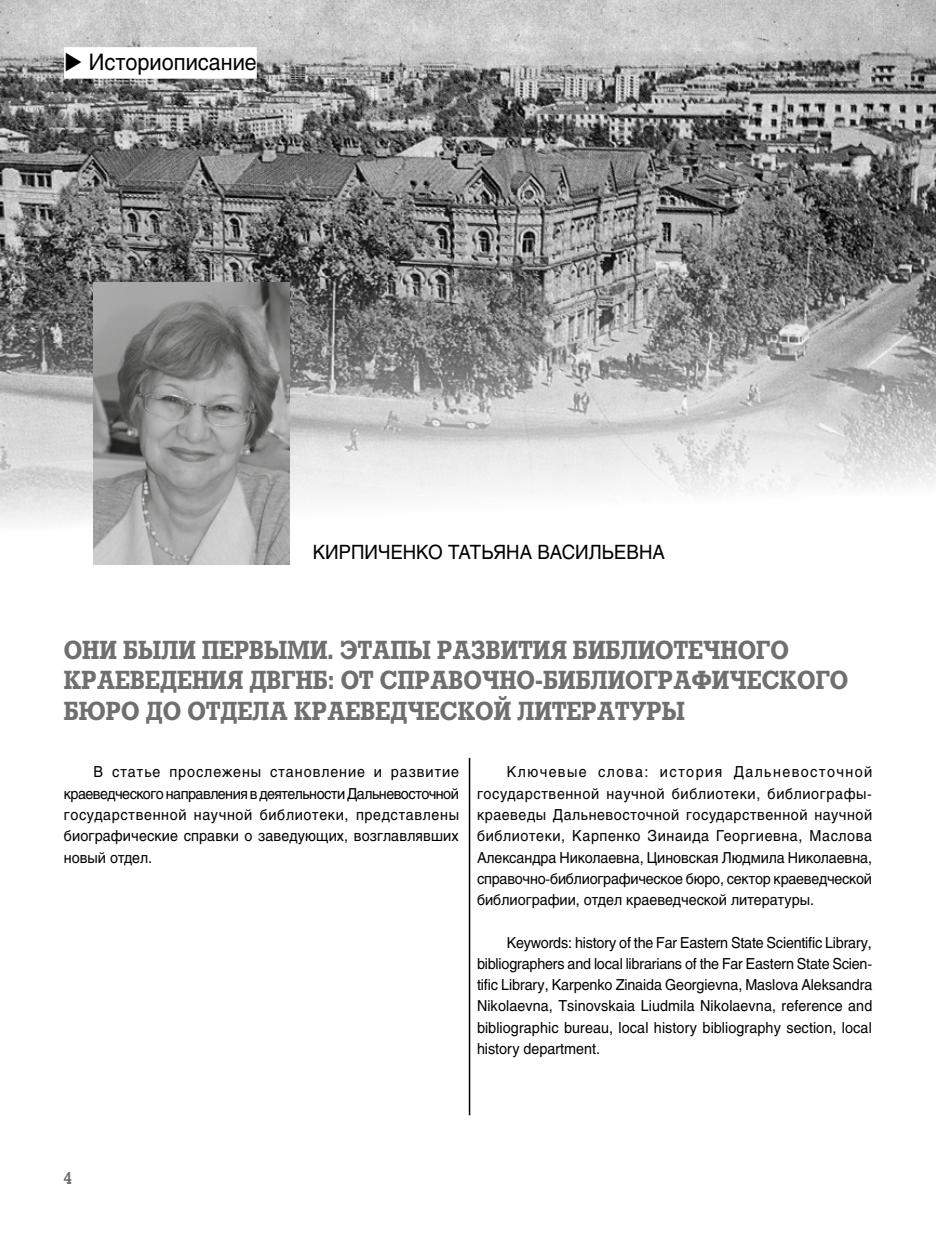
<style>
.page{position:relative;width:936px;height:1234px;background:#fff}
.page>*{position:absolute;margin:0;border:0;box-sizing:border-box;transform-origin:0 0}
.t1{font:700 25.5px/30.6px "Rodeo C";color:#706f6f;scale:.9 1}
.t2{font:22.5px "Helios C";color:#000;scale:.95 1}
.t3{font:19.5px "Helios C";color:#000;scale:.95 1}
.t4{font:700 16.5px "Rodeo C";color:#706f6f;scale:.9 1}
.t5{font:15px/21.3px "Helios C";color:#000;text-align:justify;scale:.95 1}
</style>
<div class="page">
<img style="left:0;top:0;width:935px;height:565px">
<img style="left:94px;top:282px;width:195px;height:282px">
<hr style="left:469px;top:757px;width:1px;height:357px;background:#000">
<div style="left:64px;top:47px;width:193px;height:32px;background:#fff"></div>
<h2 class="t2" style="left:64px;top:49px;width:204px">◆ Историописание</h2>
<h3 class="t3" style="left:313px;top:540px;width:372px">КИРПИЧЕНКО ТАТЬЯНА ВАСИЛЬЕВНА</h3>
<h1 class="t1" style="left:64px;top:634px;width:873px">ОНИ БЫЛИ ПЕРВЫМИ. ЭТАПЫ РАЗВИТИЯ БИБЛИОТЕЧНОГО<br>КРАЕВЕДЕНИЯ ДВГНБ: ОТ СПРАВОЧНО-БИБЛИОГРАФИЧЕСКОГО<br>БЮРО ДО ОТДЕЛА КРАЕВЕДЧЕСКОЙ ЛИТЕРАТУРЫ</h1>
<p class="t5" style="left:64px;top:761px;width:417px;text-indent:30px">В статье прослежены становление и развитие краеведческого направления в деятельности Дальневосточной государственной научной библиотеки, представлены биографические справки о заведующих, возглавлявших новый отдел.</p>
<p class="t5" style="left:477px;top:761px;width:417px;text-indent:30px">Ключевые слова: история Дальневосточной государственной научной библиотеки, библиографы&shy;краеведы Дальневосточной государственной научной библиотеки, Карпенко Зинаида Георгиевна, Маслова Александра Николаевна, Циновская Людмила Николаевна, справочно-библиографическое бюро, сектор краеведческой библиографии, отдел краеведческой литературы.</p>
<p class="t5" style="left:477px;top:931px;width:417px;text-indent:30px">Keywords: history of the Far Eastern State Scientific Library, bibliographers and local librarians of the Far Eastern State Scien&shy;tific Library, Karpenko Zinaida Georgievna, Maslova Aleksandra Nikolaevna, Tsinovskaia Liudmila Nikolaevna, reference and bibliographic bureau, local history bibliography section, local history department.</p>
<p class="t4" style="left:64px;top:1167px;width:10px">4</p>
</div>
